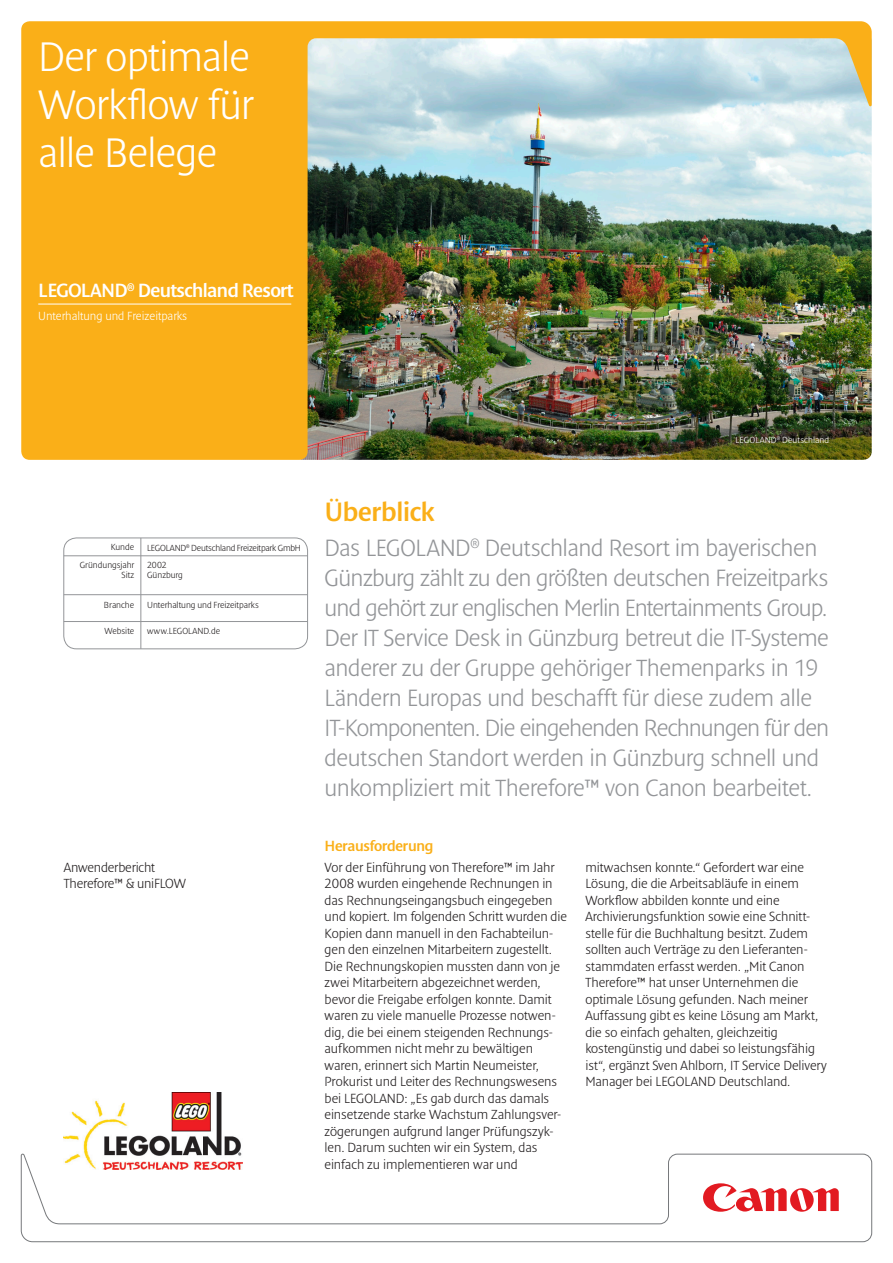
<style>
.page{position:relative;width:893px;height:1263px;background:#fff}
.page>*{position:absolute;margin:0;border:0;box-sizing:border-box;transform-origin:0 0}
.t1{font:300 42px/48px "Denda New";letter-spacing:-.02em;color:#fff;text-align:justify}
.t2{font:600 27px "Denda New";letter-spacing:-.005em;color:#faaf18}
.t3{font:300 24px/30px "Denda New";letter-spacing:-.02em;color:#939598}
.t4{font:600 19.5px "Denda New";letter-spacing:-.03em;color:#fff}
.t5{font:600 15px "Denda New";letter-spacing:-.015em;color:#faaf18}
.t6{font:300 13.5px/16.5px "Denda New";letter-spacing:-.005em;color:#231f20}
.t7{font:300 12px "Denda New";color:#fff}
.t8{font:300 9px/10.5px "Denda New";letter-spacing:-.005em;color:#231f20;text-align:right}
.t9{font:300 9px "Denda New";letter-spacing:.01em;color:#fff}
</style>
<div class="page">
<svg style="left:21px;top:1153px;width:851px;height:89px"></svg>
<svg style="left:703px;top:1183px;width:136px;height:29px"></svg>
<img style="left:21px;top:21px;width:851px;height:439px">
<div style="left:63px;top:537px;width:245px;height:112px;border:1px solid #939598;border-radius:13px"></div>
<hr style="left:140px;top:538px;width:1px;height:111px;background:#939598">
<hr style="left:64px;top:555px;width:244px;height:1px;background:#939598">
<hr style="left:64px;top:594px;width:244px;height:1px;background:#939598">
<hr style="left:64px;top:621px;width:244px;height:1px;background:#939598">
<hr style="left:38px;top:304px;width:253px;height:1px;background:#fff">
<img style="left:64px;top:1093px;width:178px;height:76px">
<h1 class="t1" style="left:38px;top:33px;width:217px">Der optimale Workflow für alle Belege</h1>
<h3 class="t4" style="left:38px;top:280px;width:257px">LEGOLAND<sup>®</sup> Deutschland Resort</h3>
<p class="t7" style="left:38px;top:310px;width:151px">Unterhaltung und Freizeitparks</p>
<p class="t8" style="left:111px;top:542px;width:25px">Kunde</p>
<p class="t8" style="left:147px;top:542px;width:155px">LEGOLAND<sup>®</sup> Deutschland Freizeitpark GmbH</p>
<p class="t8" style="left:80px;top:559px;width:56px">Gründungsjahr<br>Sitz</p>
<p class="t8" style="left:147px;top:559px;width:37px;text-align:left">2002<br>Günzburg</p>
<p class="t8" style="left:104px;top:600px;width:32px">Branche</p>
<p class="t8" style="left:147px;top:600px;width:113px">Unterhaltung und Freizeitparks</p>
<p class="t8" style="left:105px;top:625px;width:31px">Website</p>
<p class="t8" style="left:147px;top:625px;width:74px">www.LEGOLAND.de</p>
<p class="t6" style="left:64px;top:859px;width:124px">Anwenderbericht<br>Therefore™ &amp; uniFLOW</p>
<p class="t9" style="left:736px;top:435px;width:95px">LEGOLAND<sup>®</sup> Deutschland</p>
<h2 class="t2" style="left:325px;top:498px;width:112px">Überblick</h2>
<p class="t3" style="left:325px;top:533px;width:506px">Das LEGOLAND<sup>®</sup> Deutschland Resort im bayerischen Günzburg zählt zu den größten deutschen Freizeitparks und gehört zur englischen Merlin Entertainments Group.<br>Der IT Service Desk in Günzburg betreut die IT-Systeme anderer zu der Gruppe gehöriger Themenparks in 19<br>Ländern Europas und beschafft für diese zudem alle IT-Komponenten. Die eingehenden Rechnungen für den deutschen Standort werden in Günzburg schnell und unkompliziert mit Therefore™ von Canon bearbeitet.</p>
<p class="t5" style="left:325px;top:838px;width:110px">Herausforderung</p>
<p class="t6" style="left:325px;top:859px;width:244px">Vor der Einführung von Therefore™ im Jahr 2008 wurden eingehende Rechnungen in das Rechnungseingangsbuch eingegeben und kopiert. Im folgenden Schritt wurden die Kopien dann manuell in den Fachabteilun&shy;gen den einzelnen Mitarbeitern zugestellt.<br>Die Rechnungskopien mussten dann von je zwei Mitarbeitern abgezeichnet werden, bevor die Freigabe erfolgen konnte. Damit waren zu viele manuelle Prozesse notwen&shy;dig, die bei einem steigenden Rechnungs&shy;aufkommen nicht mehr zu bewältigen waren, erinnert sich Martin Neumeister, Prokurist und Leiter des Rechnungswesens bei LEGOLAND: „Es gab durch das damals einsetzende starke Wachstum Zahlungsver&shy;zögerungen aufgrund langer Prüfungszyk&shy;len. Darum suchten wir ein System, das einfach zu implementieren war und</p>
<p class="t6" style="left:585px;top:859px;width:243px">mitwachsen konnte.“ Gefordert war eine Lösung, die die Arbeitsabläufe in einem Workflow abbilden konnte und eine Archivierungsfunktion sowie eine Schnitt&shy;stelle für die Buchhaltung besitzt. Zudem sollten auch Verträge zu den Lieferanten&shy;stammdaten erfasst werden. „Mit Canon Therefore™ hat unser Unternehmen die optimale Lösung gefunden. Nach meiner Auffassung gibt es keine Lösung am Markt, die so einfach gehalten, gleichzeitig kostengünstig und dabei so leistungsfähig ist“, ergänzt Sven Ahlborn, IT Service Delivery Manager bei LEGOLAND Deutschland.</p>
</div>
